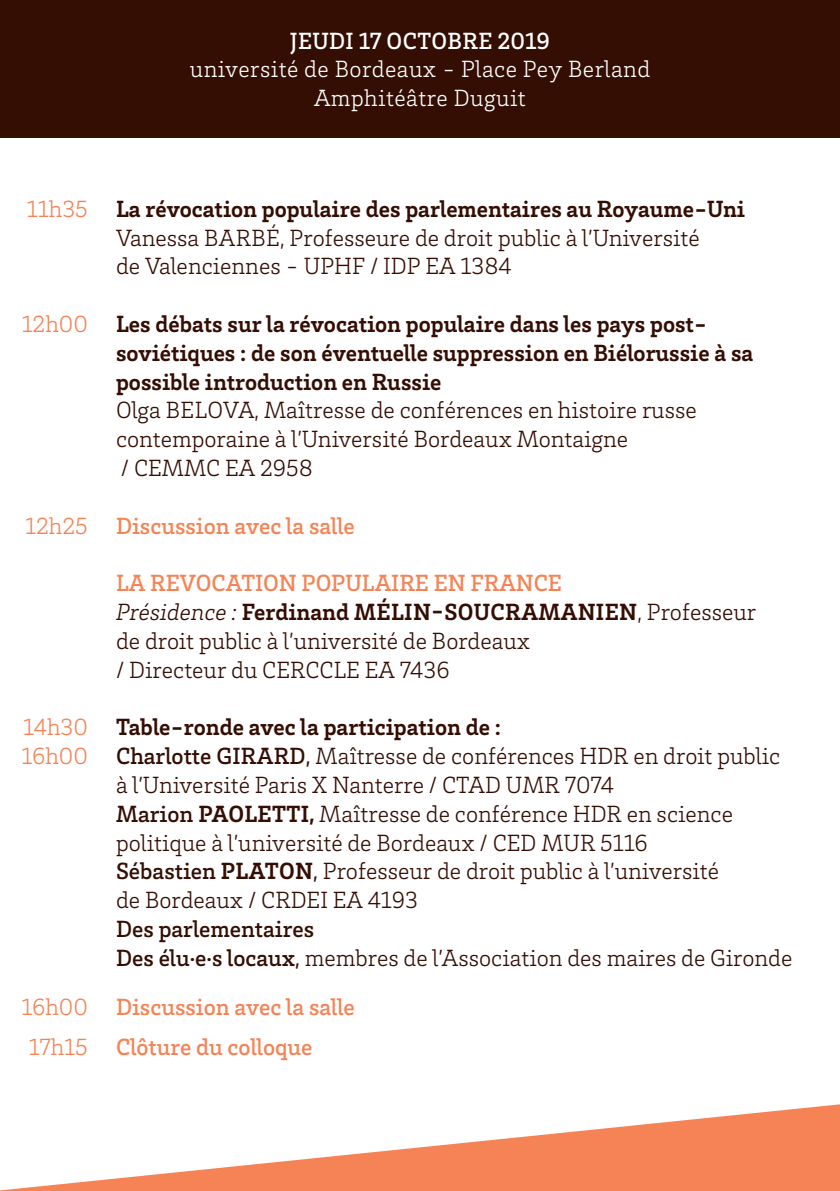
<style>
.page{position:relative;width:840px;height:1191px;background:#fff}
.page>*{position:absolute;margin:0;border:0;box-sizing:border-box;transform-origin:0 0}
.t1{font:300 24px/28.8px "Brix Slab";color:#340d03}
.t2{font:700 24px/28.8px "Brix Slab";color:#340d03}
.t3{font:500 24px "Brix Slab";color:#f58355}
.t4{font:300 24px "Brix Slab";letter-spacing:.02em;color:#fff}
.t5{font:300 24px "Brix Slab";color:#f58355}
.t6{font:500 24px "Brix Slab";letter-spacing:.01em;color:#fff}
.t7{font:500 24px "Brix Slab";color:#340d03}
.s1{font-weight:300;font-style:italic}
.s2{font-weight:300}
.s3{font-weight:500}
.s4{font-weight:400}
.s5{font-weight:700}
</style>
<div class="page">
<div style="left:0;top:0;width:839px;height:137px;background:#340d03"></div>
<svg style="left:0;top:1104px;width:839px;height:87px"></svg>
<p class="t6" style="left:290px;top:25px;width:261px">JEUDI 17 OCTOBRE 2019</p>
<p class="t4" style="left:190px;top:54px;width:461px">université de Bordeaux - Place Pey Berland</p>
<p class="t4" style="left:314px;top:83px;width:213px">Amphitéâtre Duguit</p>
<p class="t5" style="left:27px;top:193px;width:62px">11h35</p>
<p class="t2" style="left:116px;top:193px;width:630px">La révocation populaire des parlementaires au Royaume-Uni</p>
<p class="t1" style="left:116px;top:222px;width:585px">Vanessa BARBÉ, Professeure de droit public à l’Université</p>
<p class="t1" style="left:116px;top:251px;width:397px">de Valenciennes - UPHF / IDP EA 1384</p>
<p class="t5" style="left:22px;top:308px;width:68px">12h00</p>
<p class="t2" style="left:116px;top:308px;width:638px">Les débats sur la révocation populaire dans les pays post&shy;soviétiques : de son éventuelle suppression en Biélorussie à sa possible introduction en Russie</p>
<p class="t1" style="left:116px;top:395px;width:582px">Olga BELOVA, Maîtresse de conférences en histoire russe contemporaine à l’Université Bordeaux Montaigne</p>
<p class="t1" style="left:121px;top:452px;width:193px">/ CEMMC EA 2958</p>
<p class="t5" style="left:25px;top:510px;width:64px">12h25</p>
<p class="t3" style="left:116px;top:510px;width:240px">Discussion avec la salle</p>
<p class="t3" style="left:116px;top:567px;width:447px">LA REVOCATION POPULAIRE EN FRANCE</p>
<p class="t2" style="left:116px;top:596px;width:641px"><span class="s1">Présidence :</span> Ferdinand MÉLIN-SOUCRAMANIEN<span class="s2">, Professeur</span></p>
<p class="t1" style="left:116px;top:625px;width:415px">de droit public à l’université de Bordeaux</p>
<p class="t1" style="left:116px;top:654px;width:335px">/ Directeur du CERCCLE EA 7436</p>
<p class="t5" style="left:23px;top:712px;width:66px">14h30</p>
<p class="t5" style="left:21px;top:740px;width:68px">16h00</p>
<p class="t5" style="left:21px;top:991px;width:68px">16h00</p>
<p class="t5" style="left:29px;top:1031px;width:61px">17h15</p>
<p class="t2" style="left:116px;top:711px;width:386px">Table-ronde avec la participation de :</p>
<p class="t1" style="left:116px;top:740px;width:665px"><span class="s3">Charlotte GIRARD</span><span class="s4">,</span> Maîtresse de conférences HDR en droit public</p>
<p class="t1" style="left:116px;top:769px;width:499px">à l’Université Paris X Nanterre / CTAD UMR 7074</p>
<p class="t1" style="left:116px;top:798px;width:618px"><span class="s3">Marion</span> <span class="s5">PAOLETTI,</span> Maîtresse de conférence HDR en science politique à l’université de Bordeaux / CED MUR 5116</p>
<p class="t1" style="left:116px;top:856px;width:604px"><span class="s3">Sébastien</span> <span class="s5">PLATON</span><span class="s4">,</span> Professeur de droit public à l’université</p>
<p class="t1" style="left:116px;top:884px;width:303px">de Bordeaux / CRDEI EA 4193</p>
<p class="t7" style="left:116px;top:913px;width:199px">Des parlementaires</p>
<p class="t1" style="left:116px;top:942px;width:677px"><span class="s3">Des élu·e·s locaux</span><span class="s4">,</span> membres de l’Association des maires de Gironde</p>
<p class="t3" style="left:116px;top:991px;width:240px">Discussion avec la salle</p>
<p class="t3" style="left:116px;top:1031px;width:198px">Clôture du colloque</p>
</div>
